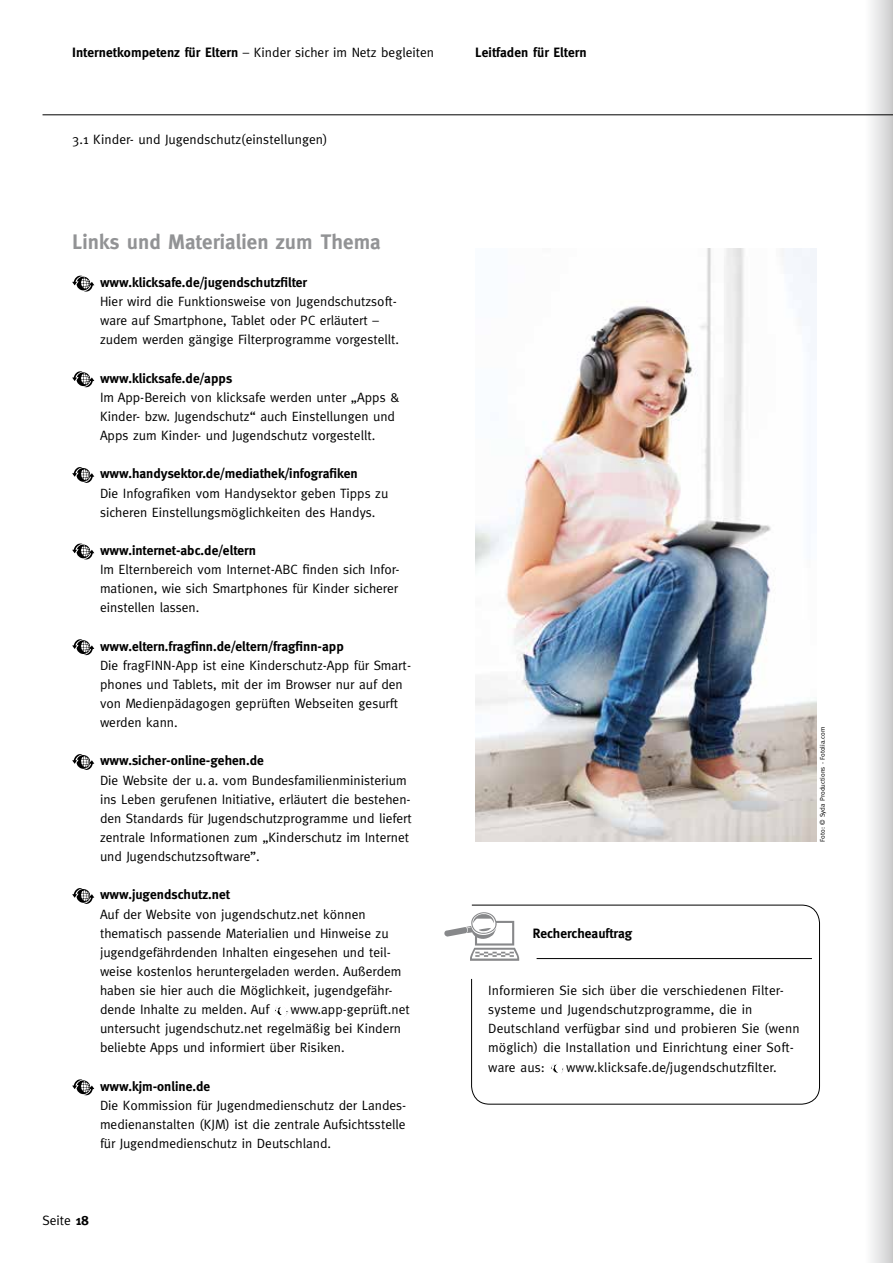
<style>
.page{position:relative;width:893px;height:1263px;background:#fff}
.page>*{position:absolute;margin:0;border:0;box-sizing:border-box;transform-origin:0 0}
.t1{font:700 21px "Meta";letter-spacing:.005em;color:#929395}
.t2{font:13.5px/19.2px "Meta";color:#000}
.t3{font:700 13.5px "Meta";color:#000}
.t4{font:6.75px "Meta";letter-spacing:.005em;color:#000}
.s1{font-weight:700}
</style>
<div class="page">
<hr style="left:43px;top:114px;width:850px;height:1px;background:#000">
<svg style="left:72px;top:276px;width:22px;height:16px"></svg>
<svg style="left:72px;top:371px;width:22px;height:16px"></svg>
<svg style="left:72px;top:467px;width:22px;height:16px"></svg>
<svg style="left:72px;top:544px;width:22px;height:15px"></svg>
<svg style="left:72px;top:639px;width:22px;height:16px"></svg>
<svg style="left:72px;top:754px;width:22px;height:16px"></svg>
<svg style="left:72px;top:888px;width:22px;height:16px"></svg>
<svg style="left:275px;top:1007px;width:13px;height:9px"></svg>
<svg style="left:72px;top:1079px;width:22px;height:16px"></svg>
<svg style="left:471px;top:904px;width:349px;height:201px"></svg>
<svg style="left:444px;top:912px;width:75px;height:49px"></svg>
<hr style="left:537px;top:958px;width:275px;height:1px;background:#000">
<img style="left:475px;top:249px;width:341px;height:593px">
<div style="left:865px;top:0;width:28px;height:1263px;background:linear-gradient(to right,#fff,#cececf)"></div>
<p class="t2" style="left:72px;top:43px;width:363px"><span class="s1">Internetkompetenz für Eltern</span> – Kinder sicher im Netz begleiten</p>
<p class="t3" style="left:475px;top:45px;width:113px">Leitfaden für Eltern</p>
<p class="t2" style="left:72px;top:130px;width:257px">3.1 Kinder- und Jugendschutz(einstellungen)</p>
<h1 class="t1" style="left:72px;top:229px;width:310px">Links und Materialien zum Thema</h1>
<p class="t3" style="left:100px;top:275px;width:209px">www.klicksafe.de/jugendschutzfilter</p>
<p class="t2" style="left:100px;top:292px;width:301px">Hier wird die Funktionsweise von Jugendschutzsoft&shy;ware auf Smartphone, Tablet oder PC erläutert – zudem werden gängige Filterprogramme vorgestellt.</p>
<p class="t3" style="left:100px;top:370px;width:134px">www.klicksafe.de/apps</p>
<p class="t2" style="left:100px;top:387px;width:301px">Im App-Bereich von klicksafe werden unter „Apps &amp;<br>Kinder- bzw. Jugendschutz“ auch Einstellungen und<br>Apps zum Kinder- und Jugendschutz vorgestellt.</p>
<p class="t3" style="left:100px;top:466px;width:259px">www.handysektor.de/mediathek/infografiken</p>
<p class="t2" style="left:100px;top:483px;width:290px">Die Infografiken vom Handysektor geben Tipps zu sicheren Einstellungsmöglichkeiten des Handys.</p>
<p class="t3" style="left:100px;top:542px;width:157px">www.internet-abc.de/eltern</p>
<p class="t2" style="left:100px;top:560px;width:301px;text-align:justify">Im Elternbereich vom Internet-ABC finden sich Infor&shy;mationen, wie sich Smartphones für Kinder sicherer einstellen lassen.</p>
<p class="t3" style="left:100px;top:638px;width:245px">www.eltern.fragfinn.de/eltern/fragfinn-app</p>
<p class="t2" style="left:100px;top:655px;width:313px">Die fragFINN-App ist eine Kinderschutz-App für Smart&shy;phones und Tablets, mit der im Browser nur auf den von Medienpädagogen geprüften Webseiten gesurft werden kann.</p>
<p class="t3" style="left:100px;top:753px;width:165px">www.sicher-online-gehen.de</p>
<p class="t2" style="left:100px;top:770px;width:313px">Die Website der u.a. vom Bundesfamilienministerium ins Leben gerufenen Initiative, erläutert die bestehen&shy;den Standards für Jugendschutzprogramme und liefert zentrale Informationen zum „Kinderschutz im Internet und Jugendschutzsoftware”.</p>
<p class="t3" style="left:100px;top:887px;width:131px">www.jugendschutz.net</p>
<p class="t2" style="left:100px;top:904px;width:303px">Auf der Website von jugendschutz.net können thematisch passende Materialien und Hinweise zu jugendgefährdenden Inhalten eingesehen und teil&shy;weise kostenlos heruntergeladen werden. Außerdem haben sie hier auch die Möglichkeit, jugendgefähr&shy;dende Inhalte zu melden. Auf</p>
<p class="t2" style="left:100px;top:1000px;width:311px;text-indent:190px">www.app-geprüft.net untersucht jugendschutz.net regelmäßig bei Kindern beliebte Apps und informiert über Risiken.</p>
<p class="t3" style="left:100px;top:1078px;width:112px">www.kjm-online.de</p>
<p class="t2" style="left:100px;top:1095px;width:308px;text-align:justify">Die Kommission für Jugendmedienschutz der Landes&shy;medienanstalten (KJM) ist die zentrale Aufsichtsstelle für Jugendmedienschutz in Deutschland.</p>
<p class="t2" style="left:43px;top:1210px;width:48px">Seite <span class="s1">18</span></p>
<p class="t4" style="left:819px;top:842px;width:117px;rotate:-90deg">Foto: © Syda Productions - Fotolia.com</p>
<p class="t3" style="left:533px;top:925px;width:101px">Rechercheauftrag</p>
<p class="t2" style="left:488px;top:980px;width:313px">Informieren Sie sich über die verschiedenen Filter&shy;systeme und Jugendschutzprogramme, die in Deutschland verfügbar sind und probieren Sie (wenn möglich) die Installation und Einrichtung einer Soft&shy;ware aus:</p>
<p class="t2" style="left:566px;top:1057px;width:212px">www.klicksafe.de/jugendschutzfilter.</p>
</div>
